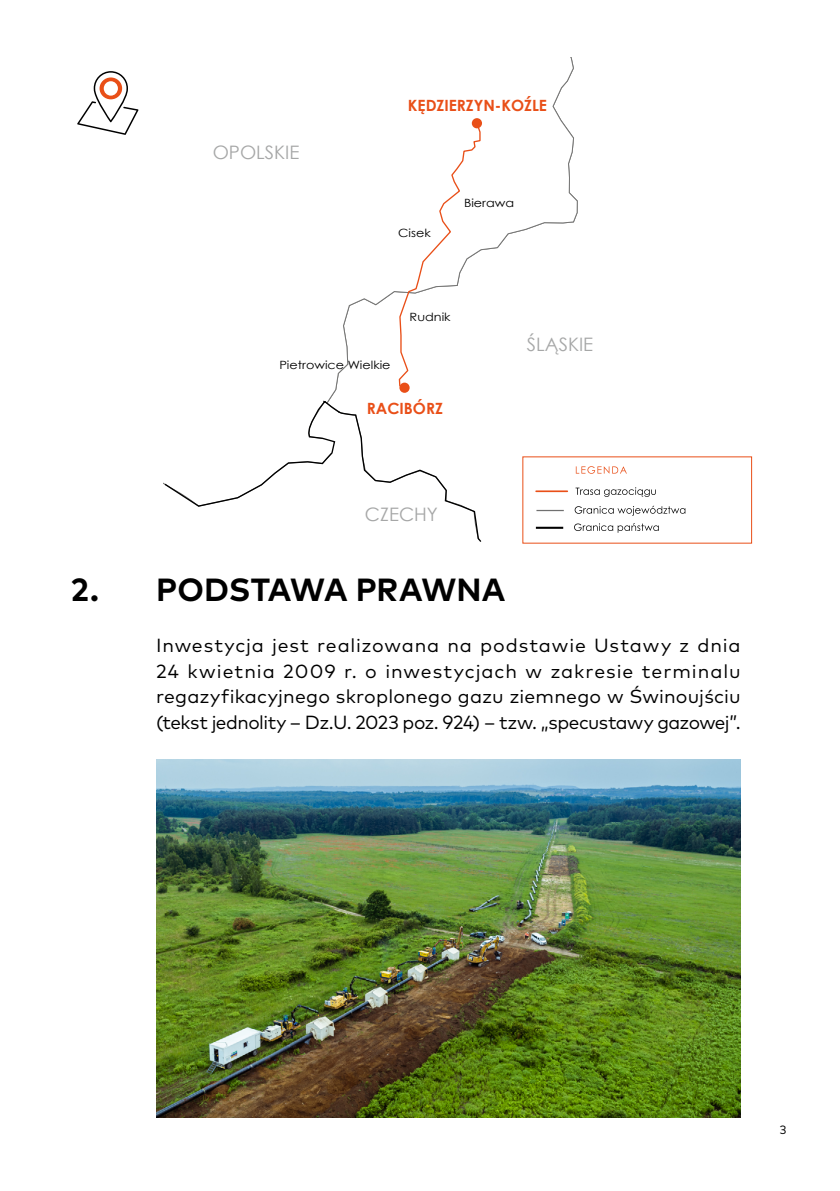
<style>
.page{position:relative;width:840px;height:1191px;background:#fff}
.page>*{position:absolute;margin:0;border:0;box-sizing:border-box;transform-origin:0 0}
.t1{font:700 32px "Mark Pro";color:#000}
.t2{font:19px/25.6px "Mark Pro";letter-spacing:-.025em;color:#000;text-align:justify}
.t3{font:18.6px "Century Gothic";color:#a6a7a7}
.t4{font:700 15.4px "Century Gothic";color:#e94f18}
.t5{font:12px "Mark Pro";color:#000}
.t6{font:11.4px "Century Gothic";color:#000;scale:1.12 1}
</style>
<div class="page">
<img style="left:156px;top:760px;width:584px;height:357px">
<svg style="left:77px;top:71px;width:61px;height:64px"></svg>
<svg style="left:329px;top:58px;width:298px;height:435px"></svg>
<div style="left:399px;top:382px;width:10px;height:11px;background:#e94f18;border-radius:50%"></div>
<svg style="left:471px;top:118px;width:10px;height:10px"></svg>
<svg style="left:398px;top:122px;width:83px;height:265px"></svg>
<svg style="left:163px;top:398px;width:319px;height:144px"></svg>
<svg style="left:536px;top:510px;width:27px;height:1px"></svg>
<hr style="left:536px;top:490px;width:31px;height:2px;background:#e94f18">
<svg style="left:575px;top:466px;width:51px;height:8px"></svg>
<svg style="left:575px;top:487px;width:80px;height:10px"></svg>
<svg style="left:574px;top:506px;width:111px;height:9px"></svg>
<hr style="left:535px;top:527px;width:28px;height:2px;background:#000">
<svg style="left:574px;top:523px;width:84px;height:10px"></svg>
<p class="t3" style="left:212px;top:139px;width:88px">OPOLSKIE</p>
<p class="t4" style="left:407px;top:93px;width:140px">KĘDZIERZYN-KOŹLE</p>
<p class="t6" style="left:398px;top:225px;width:31px">Cisek</p>
<p class="t6" style="left:464px;top:195px;width:46px">Bierawa</p>
<p class="t6" style="left:279px;top:356px;width:101px">Pietrowice Wielkie</p>
<p class="t6" style="left:409px;top:309px;width:38px">Rudnik</p>
<p class="t3" style="left:526px;top:331px;width:68px">ŚLĄSKIE</p>
<p class="t4" style="left:366px;top:397px;width:78px">RACIBÓRZ</p>
<p class="t3" style="left:364px;top:501px;width:75px">CZECHY</p>
<h1 class="t1" style="left:71px;top:565px;width:435px">2. PODSTAWA PRAWNA</h1>
<p class="t2" style="left:156px;top:631px;width:585px">Inwestycja jest realizowana na podstawie Ustawy z dnia 24 kwietnia 2009 r. o inwestycjach w zakresie terminalu regazyfikacyjnego skroplonego gazu ziemnego w Świnoujściu (tekst jednolity – Dz.U. 2023 poz. 924) – tzw. „specustawy gazowej”.</p>
<p class="t5" style="left:779px;top:1121px;width:8px">3</p>
</div>
